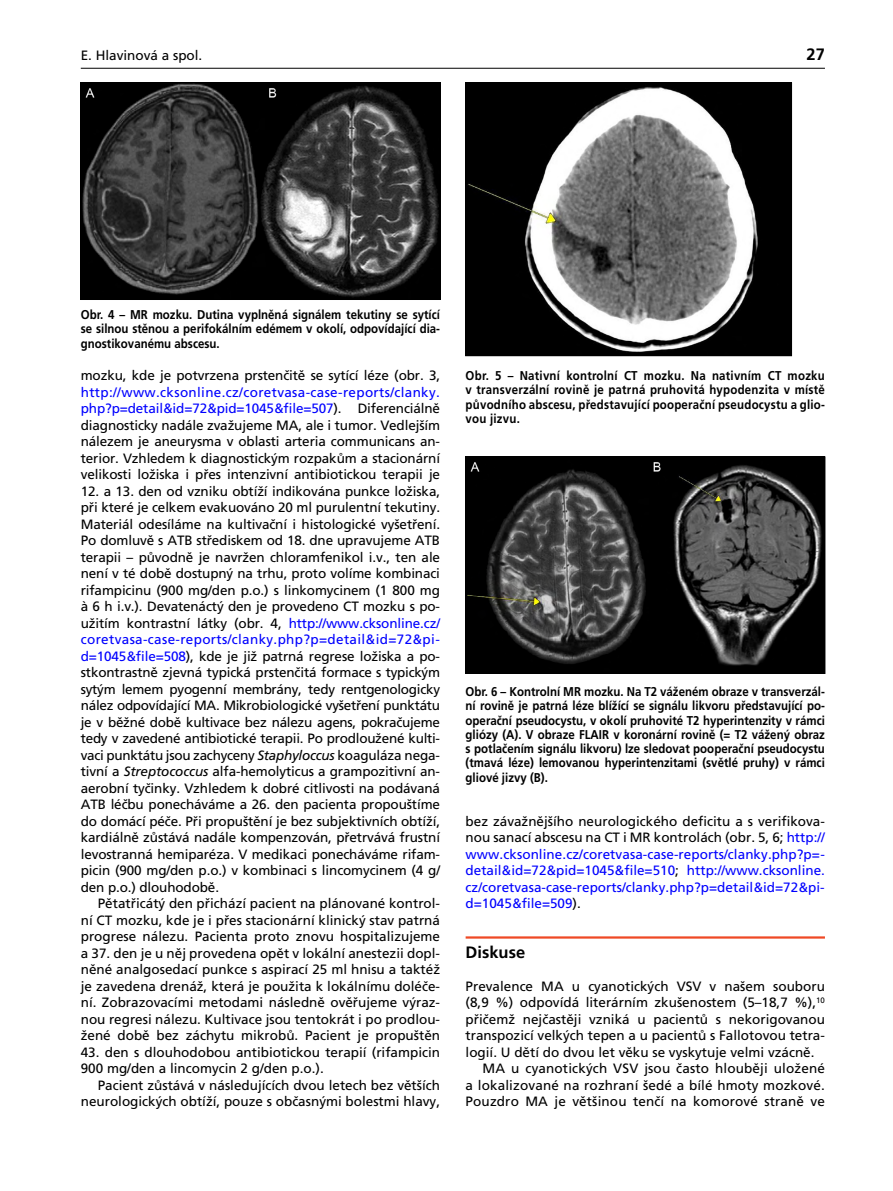
<style>
.page{position:relative;width:893px;height:1191px;background:#fff}
.page>*{position:absolute;margin:0;border:0;box-sizing:border-box;transform-origin:0 0}
.t1{font:700 16.5px "Frutiger CE";color:#000}
.t2{font:13.5px/16.5px "Frutiger CE";letter-spacing:-.01em;color:#000;text-align:justify}
.t3{font:13.5px/16.5px "Frutiger CE";color:#00f;text-align:justify}
.t4{font:13.5px "Frutiger CE";letter-spacing:.01em;color:#000}
.t5{font:700 12.75px/14.2px "Frutiger CE";color:#000;text-align:justify;scale:.9 1}
.s1{color:#00f}
.s2{font-style:italic}
.s3{color:#000}
</style>
<div class="page">
<hr style="left:81px;top:68px;width:744px;height:1px;background:#000">
<hr style="left:466px;top:936px;width:359px;height:2px;background:#ef4925">
<img style="left:82px;top:85px;width:356px;height:213px">
<div style="left:80px;top:83px;width:360px;height:217px;border:1px solid #000"></div>
<img style="left:467px;top:85px;width:323px;height:269px">
<div style="left:465px;top:83px;width:327px;height:273px;border:1px solid #000"></div>
<img style="left:467px;top:458px;width:356px;height:214px">
<div style="left:465px;top:456px;width:360px;height:218px;border:1px solid #000"></div>
<p class="t2" style="left:81px;top:47px;width:123px">E. H lavinová a spol.</p>
<p class="t1" style="left:807px;top:44px;width:20px">27</p>
<p class="t5" style="left:81px;top:307px;width:401px">Obr. 4 – MR mozku. Dutina vyplněná signálem tekutiny se sytící se silnou stěnou a perifokálním edémem v okolí, odpovídající dia&shy;gnostikovanému abscesu.</p>
<p class="t2" style="left:81px;top:367px;width:361px">mozku, kde je potvrzena prstenčitě se sytící léze (obr. 3,</p>
<p class="t2" style="left:81px;top:383px;width:361px"><span class="s1">http://www.cksonline.cz/coretvasa-case-reports/clanky. php?p=detail&amp;id=72&amp;pid=1045&amp;file=507</span>). Diferenciálně diagnosticky nadále zvažujeme MA, ale i tumor. Vedlejším nálezem je aneurysma v oblasti arteria communicans an&shy;terior. Vzhledem k diagnostickým rozpakům a stacionární velikosti ložiska i přes intenzivní antibiotickou terapii je</p>
<p class="t2" style="left:81px;top:482px;width:361px;text-align:left">12. a 13. den od vzniku obtíží indikována punkce ložiska, při které je celkem evakuováno 20 ml purulentní tekutiny.<br>Materiál odesíláme na kultivační i histologické vyšetření.<br>Po domluvě s ATB střediskem od 18. dne upravujeme ATB terapii – původně je navržen chloramfenikol i.v., ten ale není v té době dostupný na trhu, proto volíme kombinaci rifampicinu (900 mg/den p.o.) s linkomycinem (1 800 mg à 6 h i.v.). Devatenáctý den je provedeno CT mozku s po&shy;užitím kontrastní látky (obr. 4, <span class="s1">http://www.cksonline.cz/ coretvasa-case-reports/clanky.php?p=detail&amp;id=72&amp;pi&shy;d=1045&amp;file=508</span>), kde je již patrná regrese ložiska a po&shy;stkontrastně zjevná typická prstenčitá formace s typickým sytým lemem pyogenní membrány, tedy rentgenologicky nález odpovídající MA. Mikrobiologické vyšetření punktátu je v běžné době kultivace bez nálezu agens, pokračujeme tedy v zavedené antibiotické terapii. Po prodloužené kulti&shy;vaci punktátu jsou zachyceny <span class="s2">Staphyloccus</span> koaguláza nega&shy;tivní a <span class="s2">Streptococcus</span> alfa-hemolyticus a grampozitivní an&shy;aerobní tyčinky. Vzhledem k dobré citlivosti na podávaná ATB léčbu ponecháváme a 26. den pacienta propouštíme do domácí péče. Při propuštění je bez subjektivních obtíží, kardiálně zůstává nadále kompenzován, přetrvává frustní levostranná hemiparéza. V medikaci ponecháváme rifam&shy;picin (900 mg/den p.o.) v kombinaci s lincomycinem (4 g/ den p.o.) dlouhodobě.</p>
<p class="t2" style="left:81px;top:895px;width:361px;text-indent:17px">Pětatřicátý den přichází pacient na plánované kontrol&shy;ní CT mozku, kde je i přes stacionární klinický stav patrná progrese nálezu. Pacienta proto znovu hospitalizujeme a 37. den je u něj provedena opět v lokální anestezii dopl&shy;něné analgosedací punkce s aspirací 25 ml hnisu a taktéž je zavedena drenáž, která je použita k lokálnímu doléče&shy;ní. Zobrazovacími metodami následně ověřujeme výraz&shy;nou regresi nálezu. Kultivace jsou tentokrát i po prodlou&shy;žené době bez záchytu mikrobů. Pacient je propuštěn</p>
<p class="t2" style="left:81px;top:1043px;width:361px">43. den s dlouhodobou antibiotickou terapií (rifampicin<br>900 mg/den a lincomycin 2 g/den p.o.).</p>
<p class="t2" style="left:81px;top:1076px;width:361px;text-align:right">Pacient zůstává v následujících dvou letech bez větších neurologických obtíží, pouze s občasnými bolestmi hlavy,</p>
<p class="t5" style="left:466px;top:368px;width:401px">Obr. 5 – Nativní kontrolní CT mozku. Na nativním CT mozku v transverzální rovině je patrná pruhovitá hypodenzita v místě původního abscesu, představující pooperační pseudocystu a glio&shy;vou jizvu.</p>
<p class="t5" style="left:466px;top:684px;width:401px">Obr. 6 – Kontrolní MR mozku. Na T2 váženém obraze v transverzál&shy;ní rovině je patrná léze blížící se signálu likvoru představující po&shy;operační pseudocystu, v okolí pruhovité T2 hyperintenzity v rámci gliózy (A). V obraze FLAIR v koronární rovině (= T2 vážený obraz s potlačením signálu likvoru) lze sledovat pooperační pseudocystu (tmavá léze) lemovanou hyperintenzitami (světlé pruhy) v rámci gliové jizvy (B).</p>
<p class="t3" style="left:466px;top:812px;width:361px"><span class="s3">bez závažnějšího neurologického deficitu a s verifikova&shy;nou sanací abscesu na CT i MR kontrolách (obr. 5, 6;</span> http:// www.cksonline.cz/coretvasa-case-reports/clanky.php?p=- detail&amp;id=72&amp;pid=1045&amp;file=510<span class="s3">;</span> http://www.cksonline. cz/coretvasa-case-reports/clanky.php?p=detail&amp;id=72&amp;pi&shy;d=1045&amp;file=509<span class="s3">).</span></p>
<p class="t1" style="left:466px;top:942px;width:61px">Diskuse</p>
<p class="t2" style="left:466px;top:977px;width:361px">Prevalence MA u cyanotických VSV v našem souboru</p>
<p class="t2" style="left:466px;top:994px;width:361px">(8,9 %) odpovídá literárním zkušenostem (5–18,7 %),<sup>10</sup></p>
<p class="t2" style="left:466px;top:1010px;width:361px">přičemž nejčastěji vzniká u pacientů s nekorigovanou</p>
<p class="t2" style="left:466px;top:1027px;width:361px">transpozicí velkých tepen a u pacientů s Fallotovou tetra-</p>
<p class="t2" style="left:466px;top:1043px;width:350px">logií. U dětí do dvou let věku se vyskytuje velmi vzácně.</p>
<p class="t4" style="left:483px;top:1061px;width:344px">MA u cyanotických VSV jsou často hlouběji uložené</p>
<p class="t4" style="left:466px;top:1077px;width:361px">a lokalizované na rozhraní šedé a bílé hmoty mozkové.</p>
<p class="t4" style="left:466px;top:1094px;width:361px">Pouzdro MA je většinou tenčí na komorové straně ve</p>
</div>
